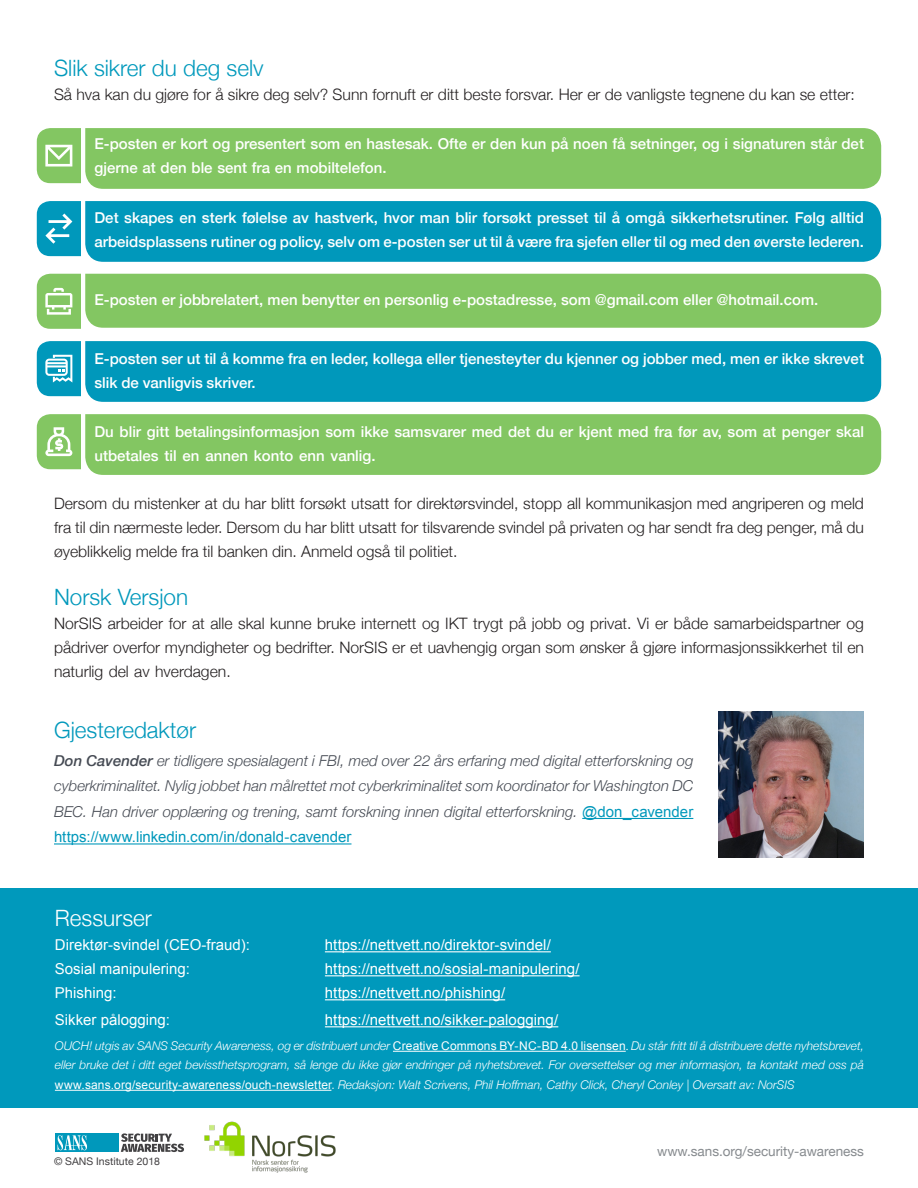
<style>
.page{position:relative;width:918px;height:1188px;background:#fff}
.page>*{position:absolute;margin:0;border:0;box-sizing:border-box;transform-origin:0 0}
.MainText{font:300 22.5px "Helvetica Neue";color:#0098bb}
.MainText-2{font:300 22.5px "Helvetica Neue";color:#0099bc}
.t1{font:300 22.5px "Helvetica Neue";color:#fff}
.MainText-3{font:300 15.75px/24px "Helvetica Neue";color:#231f20;text-align:justify}
.indents{font:500 15px/24px "Helvetica Neue";color:#fff}
.MainText-4{font:italic 300 15px/25.5px "Helvetica Neue";color:#464b54;text-align:justify}
.t2{font:15px "Arial";color:#fff}
.t3{font:13.5px "Helvetica Neue";color:#868a8e}
.MainText-5{font:italic 300 12px/19.5px "Helvetica Neue";color:#fff;text-align:justify}
.t4{font:10.5px "Helvetica Neue";color:#413f41}
.s1{font-weight:500}
.s2{font-family:"Arial";font-weight:400;font-style:normal;color:#0098bb}
.s3{font-family:"Arial";font-weight:400;font-style:normal}
.s4{font-family:"Proxima Nova";font-weight:400;font-style:normal}
.s5{font-style:normal}
</style>
<div class="page">
<div style="left:85px;top:128px;width:796px;height:61px;background:#83c662"></div>
<div style="left:85px;top:201px;width:796px;height:61px;background:#0098bb"></div>
<div style="left:85px;top:341px;width:796px;height:61px;background:#0098bb"></div>
<div style="left:85px;top:414px;width:796px;height:61px;background:#83c662"></div>
<div style="left:0;top:889px;width:918px;height:219px;background:#0099bc"></div>
<hr style="left:325px;top:951px;width:226px;height:1px;background:#fff">
<hr style="left:325px;top:975px;width:255px;height:1px;background:#fff">
<hr style="left:325px;top:999px;width:180px;height:1px;background:#fff">
<hr style="left:325px;top:1026px;width:233px;height:1px;background:#fff">
<hr style="left:393px;top:1051px;width:233px;height:1px;background:#fff">
<hr style="left:55px;top:1090px;width:276px;height:1px;background:#fff">
<svg style="left:121px;top:1133px;width:63px;height:19px"></svg>
<div style="left:56px;top:1133px;width:63px;height:19px;background:#0098bb"></div>
<svg style="left:58px;top:1135px;width:29px;height:15px"></svg>
<img style="left:204px;top:1121px;width:132px;height:52px">
<hr style="left:582px;top:818px;width:111px;height:1px;background:#0098bb">
<hr style="left:54px;top:843px;width:297px;height:2px;background:#0098bb">
<svg style="left:37px;top:128px;width:44px;height:55px;background:#96ce7a"></svg>
<svg style="left:37px;top:201px;width:44px;height:55px;background:#1ea4c3"></svg>
<svg style="left:37px;top:341px;width:44px;height:55px;background:#2eaac7"></svg>
<svg style="left:37px;top:414px;width:44px;height:55px;background:#97cf7b"></svg>
<div style="left:37px;top:274px;width:844px;height:55px;background:#83c662"></div>
<img style="left:718px;top:711px;width:146px;height:146px">
<p class="MainText-2" style="left:54px;top:50px;width:211px">Slik sikrer du deg selv</p>
<p class="MainText-3" style="left:54px;top:81px;width:802px">Så hva kan du gjøre for å sikre deg selv? Sunn fornuft er ditt beste forsvar. Her er de vanligste tegnene du kan se etter:</p>
<p class="indents" style="left:94px;top:131px;width:771px">E-posten er kort og presentert som en hastesak. Ofte er den kun på noen få setninger, og i signaturen står det gjerne at den ble sent fra en mobiltelefon.</p>
<p class="indents" style="left:94px;top:204px;width:771px">Det skapes en sterk følelse av hastverk, hvor man blir forsøkt presset til å omgå sikkerhetsrutiner. Følg alltid arbeidsplassens rutiner og policy, selv om -e posten ser ut til å være fra sjefen eller til og med den øverste lederen.</p>
<p class="indents" style="left:94px;top:287px;width:725px">E-posten er jobbrelatert, men benytter en personlig -e postadresse, som @gmail.com eller @hotmail.com.</p>
<p class="indents" style="left:94px;top:345px;width:771px">E-posten ser ut til å komme fra en leder, kollega eller tjenesteyter du kjenner og jobber med, men er ikke skrevet slik de vanligvis skriver.</p>
<p class="indents" style="left:94px;top:419px;width:771px">Du blir gitt betalingsinformasjon som ikke samsvarer med det du er kjent med fra før av, som at penger skal utbetales til en annen konto enn vanlig.</p>
<p class="MainText-3" style="left:54px;top:491px;width:812px">Dersom du mistenker at du har blitt forsøkt utsatt for direktørsvindel, stopp all kommunikasjon med angriperen og meld fra til din nærmeste leder. Dersom du har blitt utsatt for tilsvarende svindel på privaten og har sendt fra deg penger, må du øyeblikkelig melde fra til banken din. Anmeld også til politiet.</p>
<p class="MainText" style="left:54px;top:579px;width:136px">Norsk Versjon</p>
<p class="MainText-3" style="left:54px;top:611px;width:812px">NorSIS arbeider for at alle skal kunne bruke internett og IKT trygt på jobb og privat. Vi er både samarbeidspartner og pådriver overfor myndigheter og bedrifter. NorSIS er et uavhengig organ som ønsker å gjøre informasjonssikkerhet til en naturlig del av hverdagen.</p>
<p class="MainText" style="left:54px;top:712px;width:144px">Gjesteredaktør</p>
<p class="MainText-4" style="left:54px;top:747px;width:641px"><span class="s1">Don Cavender</span> er tidligere spesialagent i FBI, med over 22 års erfaring med digital etterforskning og cyberkriminalitet. Nylig jobbet han målrettet mot cyberkriminalitet som koordinator for Washington DC BEC. Han driver opplæring og trening, samt forskning innen digital etterforskning <span class="s2">@</span>. <span class="s2">don_cavender https://www.linkedin.com i n/ /donald-cavender</span></p>
<p class="t1" style="left:55px;top:900px;width:99px">Ressurser</p>
<p class="t2" style="left:55px;top:935px;width:197px">Direktør-svindel (CEO-fraud :)</p>
<p class="t2" style="left:325px;top:935px;width:227px">https://nettvett.no/direktor-svindel/</p>
<p class="t2" style="left:55px;top:959px;width:137px">Sosial manipulering:</p>
<p class="t2" style="left:325px;top:959px;width:256px">https://nettvett.no/sosial-manipulering/</p>
<p class="t2" style="left:55px;top:983px;width:63px">Phishing:</p>
<p class="t2" style="left:325px;top:983px;width:182px">https://nettvett.no/phishing/</p>
<p class="t2" style="left:55px;top:1010px;width:117px">Sikker pålogging:</p>
<p class="t2" style="left:325px;top:1010px;width:235px">https://nettvett.no/sikker-palogging/</p>
<p class="MainText-5" style="left:55px;top:1035px;width:811px">OUCH! utgis av SANS Security Awareness, og er distribuert under <span class="s3">Creative Commons BY-NC-BD 4.0 lisensen</span><span class="s4">.</span> Du står fritt til å distribuere dette nyhetsbrevet, eller bruke det i ditt eget bevissthetsprogram, så lenge du ikke gjør endringer på nyhetsbrevet. For oversettelser og mer informasjon, ta kontakt med oss på <span class="s3">www.sans.org/security-awareness/ouch-newsletter</span><span class="s5">.</span> Redaksjon: Walt Scrivens, Phil Hoffman, Cathy Click, Cheryl Conley | Oversatt av: NorSIS</p>
<p class="t4" style="left:54px;top:1154px;width:108px">© SANS Institute 2018</p>
<p class="t3" style="left:657px;top:1142px;width:208px">www.sans.org/security-awareness</p>
</div>
